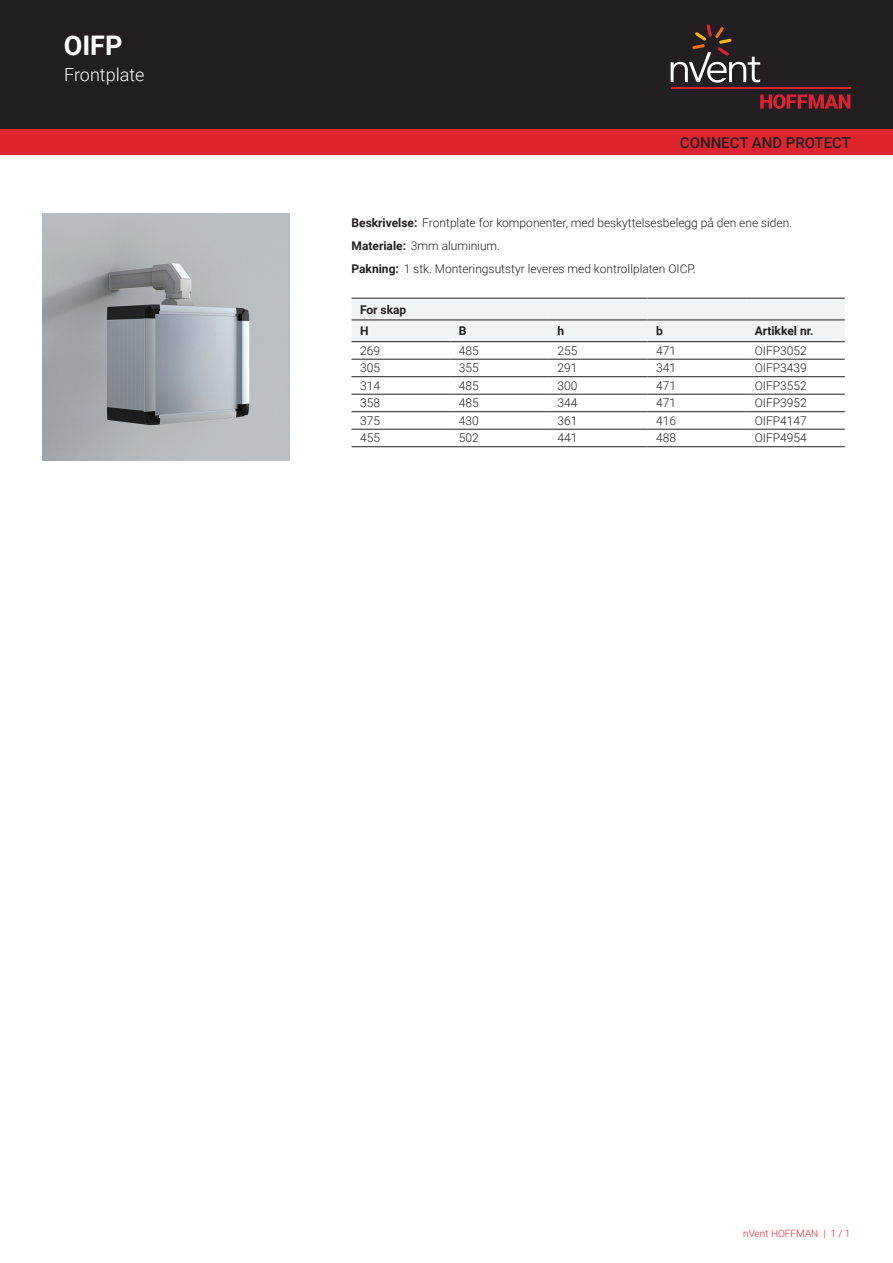
<style>
.page{position:relative;width:893px;height:1263px;background:#fff}
.page>*{position:absolute;margin:0;border:0;box-sizing:border-box;transform-origin:0 0}
.t1{font:700 27px "Roboto";color:#fff}
.t2{font:300 18px "Roboto";color:#fff}
.t3{font:500 15px "Roboto";color:#231f20}
.t4{font:300 12px/23px "Roboto";color:#231f20}
.t5{font:700 12px/21.8px "Roboto";color:#231f20}
.t6{font:300 10.05px "Roboto";color:#de252e}
.s1{font-weight:700}
</style>
<div class="page">
<div style="left:0;top:0;width:893px;height:129px;background:#231f20"></div>
<svg style="left:760px;top:94px;width:90px;height:15px"></svg>
<hr style="left:671px;top:88px;width:179px;height:1px;background:#db2230">
<svg style="left:671px;top:24px;width:89px;height:59px"></svg>
<div style="left:0;top:129px;width:893px;height:26px;background:#de252e"></div>
<div style="left:351px;top:299px;width:494px;height:42px;background:#f2f3f4"></div>
<hr style="left:351px;top:298px;width:99px;height:1px;background:#231f20">
<hr style="left:450px;top:298px;width:99px;height:1px;background:#231f20">
<hr style="left:549px;top:298px;width:98px;height:1px;background:#231f20">
<hr style="left:647px;top:298px;width:99px;height:1px;background:#231f20">
<hr style="left:746px;top:298px;width:99px;height:1px;background:#231f20">
<hr style="left:351px;top:359px;width:99px;height:1px;background:#231f20">
<hr style="left:450px;top:359px;width:99px;height:1px;background:#231f20">
<hr style="left:549px;top:359px;width:98px;height:1px;background:#231f20">
<hr style="left:647px;top:359px;width:99px;height:1px;background:#231f20">
<hr style="left:746px;top:359px;width:99px;height:1px;background:#231f20">
<hr style="left:351px;top:376px;width:99px;height:1px;background:#231f20">
<hr style="left:450px;top:376px;width:99px;height:1px;background:#231f20">
<hr style="left:549px;top:376px;width:98px;height:1px;background:#231f20">
<hr style="left:647px;top:376px;width:99px;height:1px;background:#231f20">
<hr style="left:746px;top:376px;width:99px;height:1px;background:#231f20">
<hr style="left:351px;top:394px;width:99px;height:1px;background:#231f20">
<hr style="left:450px;top:394px;width:99px;height:1px;background:#231f20">
<hr style="left:549px;top:394px;width:98px;height:1px;background:#231f20">
<hr style="left:647px;top:394px;width:99px;height:1px;background:#231f20">
<hr style="left:746px;top:394px;width:99px;height:1px;background:#231f20">
<hr style="left:351px;top:411px;width:99px;height:1px;background:#231f20">
<hr style="left:450px;top:411px;width:99px;height:1px;background:#231f20">
<hr style="left:549px;top:411px;width:98px;height:1px;background:#231f20">
<hr style="left:647px;top:411px;width:99px;height:1px;background:#231f20">
<hr style="left:746px;top:411px;width:99px;height:1px;background:#231f20">
<hr style="left:351px;top:429px;width:99px;height:1px;background:#231f20">
<hr style="left:450px;top:429px;width:99px;height:1px;background:#231f20">
<hr style="left:549px;top:429px;width:98px;height:1px;background:#231f20">
<hr style="left:647px;top:429px;width:99px;height:1px;background:#231f20">
<hr style="left:746px;top:429px;width:99px;height:1px;background:#231f20">
<hr style="left:351px;top:446px;width:99px;height:1px;background:#231f20">
<hr style="left:450px;top:446px;width:99px;height:1px;background:#231f20">
<hr style="left:549px;top:446px;width:98px;height:1px;background:#231f20">
<hr style="left:647px;top:446px;width:99px;height:1px;background:#231f20">
<hr style="left:746px;top:446px;width:99px;height:1px;background:#231f20">
<hr style="left:351px;top:320px;width:99px;height:1px;background:#231f20">
<hr style="left:450px;top:320px;width:99px;height:1px;background:#231f20">
<hr style="left:549px;top:320px;width:98px;height:1px;background:#231f20">
<hr style="left:647px;top:320px;width:99px;height:1px;background:#231f20">
<hr style="left:746px;top:320px;width:99px;height:1px;background:#231f20">
<hr style="left:351px;top:341px;width:99px;height:1px;background:#231f20">
<hr style="left:450px;top:341px;width:99px;height:1px;background:#231f20">
<hr style="left:549px;top:341px;width:98px;height:1px;background:#231f20">
<hr style="left:647px;top:341px;width:99px;height:1px;background:#231f20">
<hr style="left:746px;top:341px;width:99px;height:1px;background:#231f20">
<img style="left:43px;top:213px;width:246px;height:247px">
<h1 class="t1" style="left:64px;top:27px;width:60px">OIFP</h1>
<h2 class="t2" style="left:64px;top:62px;width:82px">Frontplate</h2>
<p class="t3" style="left:680px;top:132px;width:173px">CONNECT AND PROTECT</p>
<p class="t4" style="left:351px;top:211px;width:442px"><span class="s1">Beskrivelse:</span> Frontplate for komponenter, med beskyttelsesbelegg på den ene siden.<br><span class="s1">Materiale:</span> 3mm aluminium.<br><span class="s1">Pakning:</span> 1 stk. Monteringsutstyr leveres med kontrollplaten OICP.</p>
<p class="t5" style="left:360px;top:298px;width:48px">For skap<br>H</p>
<p class="t5" style="left:459px;top:320px;width:9px">B</p>
<p class="t5" style="left:557px;top:320px;width:8px">h</p>
<p class="t5" style="left:656px;top:320px;width:8px">b</p>
<p class="t5" style="left:755px;top:320px;width:60px">Artikkel nr.</p>
<p class="t4" style="left:360px;top:339px;width:21px">269</p>
<p class="t4" style="left:459px;top:339px;width:21px">485</p>
<p class="t4" style="left:557px;top:339px;width:21px">255</p>
<p class="t4" style="left:656px;top:339px;width:21px">471</p>
<p class="t4" style="left:755px;top:339px;width:54px">OIFP3052</p>
<p class="t4" style="left:360px;top:356px;width:21px">305</p>
<p class="t4" style="left:459px;top:356px;width:21px">355</p>
<p class="t4" style="left:557px;top:356px;width:21px">291</p>
<p class="t4" style="left:656px;top:356px;width:21px">341</p>
<p class="t4" style="left:755px;top:356px;width:54px">OIFP3439</p>
<p class="t4" style="left:360px;top:374px;width:21px">314</p>
<p class="t4" style="left:459px;top:374px;width:21px">485</p>
<p class="t4" style="left:557px;top:374px;width:21px">300</p>
<p class="t4" style="left:656px;top:374px;width:21px">471</p>
<p class="t4" style="left:755px;top:374px;width:54px">OIFP3552</p>
<p class="t4" style="left:360px;top:391px;width:21px">358</p>
<p class="t4" style="left:459px;top:391px;width:21px">485</p>
<p class="t4" style="left:557px;top:391px;width:21px">344</p>
<p class="t4" style="left:656px;top:391px;width:21px">471</p>
<p class="t4" style="left:755px;top:391px;width:54px">OIFP3952</p>
<p class="t4" style="left:360px;top:409px;width:21px">375</p>
<p class="t4" style="left:459px;top:409px;width:21px">430</p>
<p class="t4" style="left:557px;top:409px;width:21px">361</p>
<p class="t4" style="left:656px;top:409px;width:21px">416</p>
<p class="t4" style="left:755px;top:409px;width:54px">OIFP4147</p>
<p class="t4" style="left:360px;top:426px;width:21px">455</p>
<p class="t4" style="left:459px;top:426px;width:21px">502</p>
<p class="t4" style="left:557px;top:426px;width:21px">441</p>
<p class="t4" style="left:656px;top:426px;width:21px">488</p>
<p class="t4" style="left:755px;top:426px;width:54px">OIFP4954</p>
<p class="t6" style="left:743px;top:1226px;width:109px">nVent HOFFMAN | 1 / 1</p>
</div>
